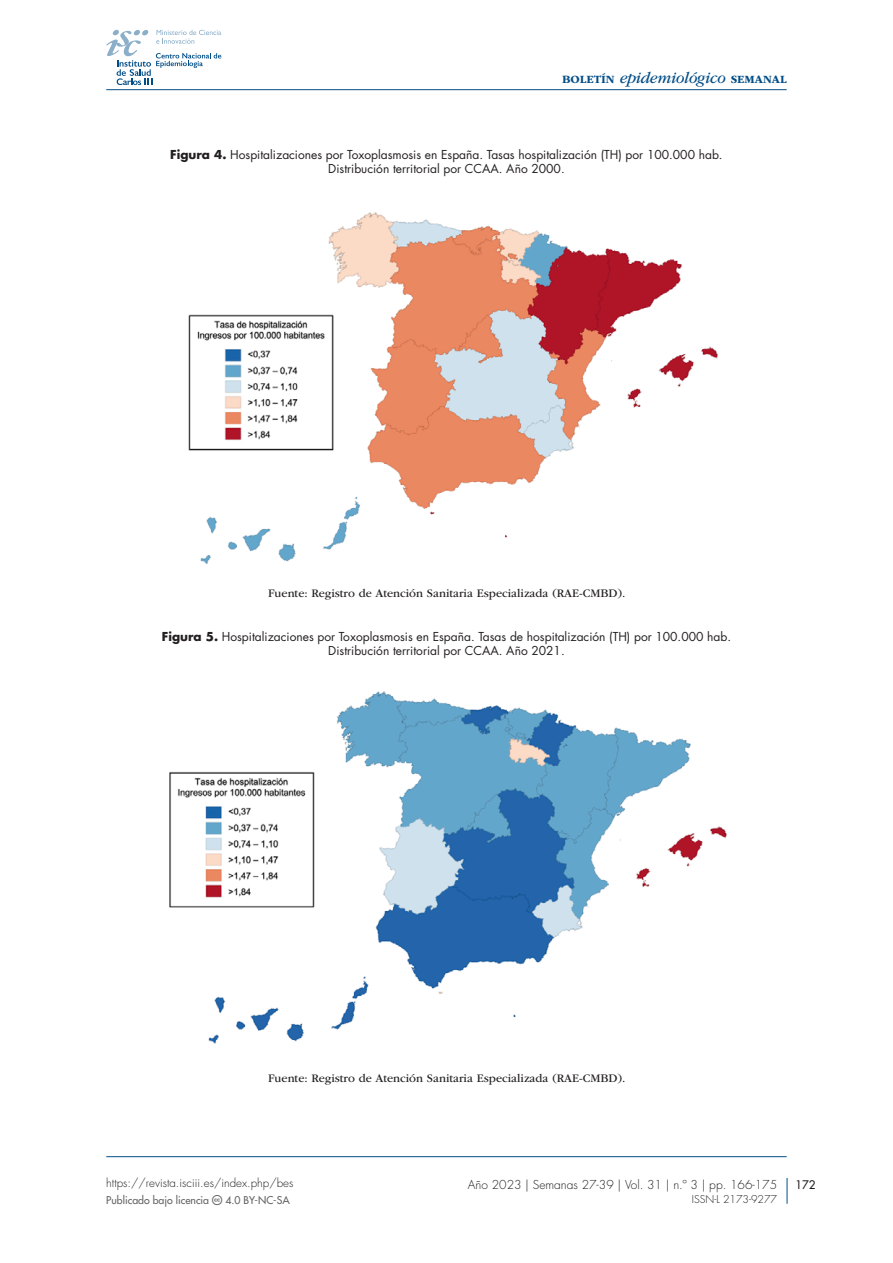
<style>
.page{position:relative;width:893px;height:1263px;background:#fff}
.page>*{position:absolute;margin:0;border:0;box-sizing:border-box;transform-origin:0 0}
.sps_figur_titulo{font:12px/14.4px "Futura Std";color:#231f20;text-align:center}
.sps_tablas_notas{font:12px "ITC Garamond Std";color:#231f20}
.t1{font:300 12px "Futura Std";color:#231f20}
.t2{font:300 11.55px "Futura Std";color:#231f20}
.t3{font:700 11.55px "ITC Garamond Std";color:#044e87}
.t4{font:500 11.55px "Futura Std";color:#231f20}
.t5{font:500 10.5px "Futura Std";color:#636366}
.t6{font:300 10.5px "Futura Std";color:#231f20}
.s1{font-weight:400;font-style:italic;font-size:16.5px}
.s2{font-weight:700}
</style>
<div class="page">
<hr style="left:106px;top:89px;width:681px;height:1px;background:#044e87">
<svg style="left:106px;top:30px;width:115px;height:55px"></svg>
<svg style="left:787px;top:1178px;width:1px;height:26px"></svg>
<img style="left:188px;top:212px;width:530px;height:352px">
<img style="left:169px;top:691px;width:558px;height:353px">
<hr style="left:106px;top:1156px;width:681px;height:1px;background:#044e87">
<p class="t3" style="left:562px;top:73px;width:226px">BOLETÍN <span class="s1">epidemiológico</span> SEMANAL</p>
<p class="sps_figur_titulo" style="left:170px;top:147px;width:554px"><span class="s2">Figura 4.</span> Hospitalizaciones por Toxoplasmosis en España. Tasas hospitalización (TH) por 100.000 hab.<br>Distribución territorial por CCAA. Año 2000.</p>
<p class="sps_tablas_notas" style="left:268px;top:586px;width:359px">Fuente: Registro de Atención Sanitaria Especializada (RAE-CMBD).</p>
<p class="sps_figur_titulo" style="left:162px;top:629px;width:571px"><span class="s2">Figura 5.</span> Hospitalizaciones por Toxoplasmosis en España. Tasas de hospitalización (TH) por 100.000 hab.<br>Distribución territorial por CCAA. Año 2021.</p>
<p class="sps_tablas_notas" style="left:268px;top:1072px;width:359px">Fuente: Registro de Atención Sanitaria Especializada (RAE-CMBD).</p>
<p class="t2" style="left:106px;top:1176px;width:189px">https://revista.isciii.es/index.php/bes</p>
<p class="t5" style="left:106px;top:1193px;width:185px">Publicado bajo licencia ▼❖□□■▲ 4.0 BY-NC-SA</p>
<p class="t1" style="left:468px;top:1177px;width:311px">Año 2023 | Semanas 27-39 | Vol. 31 | n.º 3 | pp. 166-175</p>
<p class="t4" style="left:795px;top:1177px;width:22px">172</p>
<p class="t6" style="left:692px;top:1193px;width:87px">ISSN-L 2173-9277</p>
</div>
